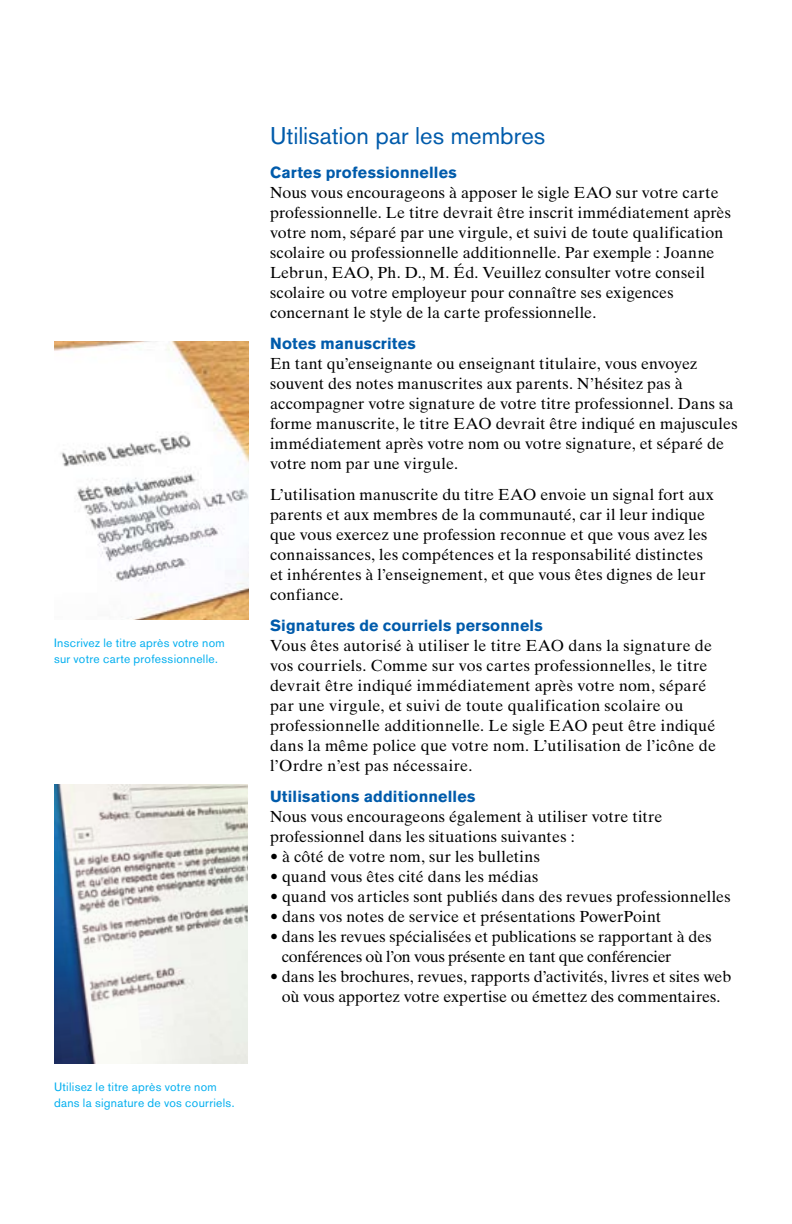
<style>
.page{position:relative;width:792px;height:1224px;background:#fff}
.page>*{position:absolute;margin:0;border:0;box-sizing:border-box;transform-origin:0 0}
.t1{font:24px "Akzidenz Grotesk BE";color:#005bab}
.t2{font:16px/20px "Times Ten";letter-spacing:.01em;color:#000}
.t3{font:700 16px "Akzidenz Grotesk BE";letter-spacing:.01em;color:#005bab}
.t4{font:12px/16px "Akzidenz Grotesk BE";letter-spacing:.025em;color:#00aeef}
</style>
<div class="page">
<img style="left:54px;top:785px;width:194px;height:279px">
<img style="left:54px;top:342px;width:194px;height:278px">
<p class="t4" style="left:54px;top:635px;width:172px">Inscrivez le titre après votre nom sur votre carte professionnelle.</p>
<p class="t4" style="left:54px;top:1079px;width:182px">Utilisez le titre après votre nom dans la signature de vos courriels.</p>
<h1 class="t1" style="left:270px;top:121px;width:277px">Utilisation par les membres</h1>
<p class="t3" style="left:270px;top:164px;width:188px">Cartes professionnelles</p>
<p class="t2" style="left:270px;top:183px;width:463px">Nous vous encourageons à apposer le sigle EAO sur votre carte professionnelle. Le titre devrait être inscrit immédiatement après votre nom, séparé par une virgule, et suivi de toute qualification scolaire ou professionnelle additionnelle. Par exemple : Joanne Lebrun, EAO, Ph. D., M. Éd. Veuillez consulter votre conseil scolaire ou votre employeur pour connaître ses exigences concernant le style de la carte professionnelle.</p>
<p class="t3" style="left:270px;top:334px;width:147px">Notes manuscrites</p>
<p class="t2" style="left:270px;top:354px;width:469px">En tant qu’enseignante ou enseignant titulaire, vous envoyez souvent des notes manuscrites aux parents. N’hésitez pas à accompagner votre signature de votre titre professionnel. Dans sa forme manuscrite, le titre EAO devrait être indiqué en majuscules immédiatement après votre nom ou votre signature, et séparé de votre nom par une virgule.</p>
<p class="t2" style="left:270px;top:484px;width:445px">L’utilisation manuscrite du titre EAO envoie un signal fort aux parents et aux membres de la communauté, car il leur indique que vous exercez une profession reconnue et que vous avez les connaissances, les compétences et la responsabilité distinctes et inhérentes à l’enseignement, et que vous êtes dignes de leur confiance.</p>
<p class="t3" style="left:270px;top:616px;width:274px">Signatures de courriels personnels</p>
<p class="t2" style="left:270px;top:635px;width:448px">Vous êtes autorisé à utiliser le titre EAO dans la signature de vos courriels. Comme sur vos cartes professionnelles, le titre devrait être indiqué immédiatement après votre nom, séparé par une virgule, et suivi de toute qualification scolaire ou professionnelle additionnelle. Le sigle EAO peut être indiqué dans la même police que votre nom. L’utilisation de l’icône de l’Ordre n’est pas nécessaire.</p>
<p class="t3" style="left:270px;top:787px;width:207px">Utilisations additionnelles</p>
<p class="t2" style="left:270px;top:806px;width:394px">Nous vous encourageons également à utiliser votre titre professionnel dans les situations suivantes :</p>
<p class="t2" style="left:270px;top:846px;width:272px">• à côté de votre nom, sur les bulletins</p>
<p class="t2" style="left:270px;top:866px;width:270px">• quand vous êtes cité dans les médias</p>
<p class="t2" style="left:270px;top:886px;width:462px">• quand vos articles sont publiés dans des revues professionnelles</p>
<p class="t2" style="left:270px;top:906px;width:393px">• dans vos notes de service et présentations PowerPoint</p>
<p class="t2" style="left:282px;top:926px;width:431px;text-indent:-12px">• dans les revues spécialisées et publications se rapportant à des conférences où l’on vous présente en tant que conférencier</p>
<p class="t2" style="left:270px;top:966px;width:463px;text-align:center">• dans les brochures, revues, rapports d’activités, livres et sites web où vous apportez votre expertise ou émettez des commentaires.</p>
</div>
